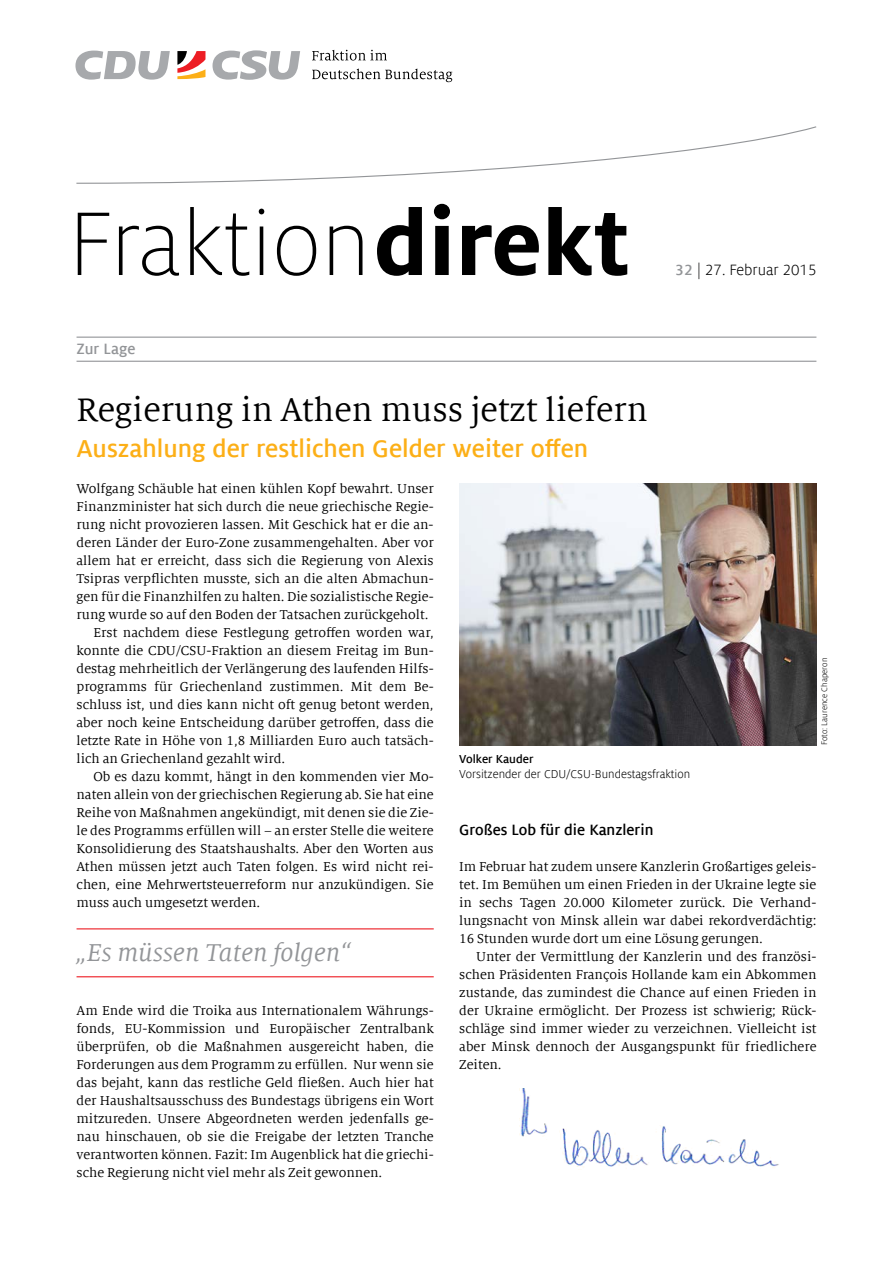
<style>
.page{position:relative;width:893px;height:1263px;background:#fff}
.page>*{position:absolute;margin:0;border:0;box-sizing:border-box;transform-origin:0 0}
.t1{font:36px "Milo Serif Offc";color:#000}
.t2{font:700 27px "Milo Sans Offc";color:#fcaf17}
.t3{font:italic 27px "Milo Serif Offc";color:#939598}
.t4{font:700 16.5px "Milo Sans Offc";color:#000}
.t5{font:16.5px "Milo Sans Offc";color:#000}
.t6{font:700 16.5px "Milo Sans Offc";color:#939598}
.t7{font:14.25px/18px "Milo Serif Offc";color:#000;text-align:justify}
.t8{font:12.75px "Milo Sans Offc";color:#000}
.t9{font:700 12.75px "Milo Sans Offc";color:#000}
.t10{font:9px "Milo Sans Offc";color:#000}
.s1{font-weight:700;color:#939598}
</style>
<div class="page">
<svg style="left:76px;top:126px;width:741px;height:58px"></svg>
<svg style="left:312px;top:68px;width:140px;height:14px"></svg>
<svg style="left:177px;top:51px;width:28px;height:28px"></svg>
<svg style="left:312px;top:50px;width:75px;height:11px"></svg>
<svg style="left:75px;top:51px;width:95px;height:29px"></svg>
<svg style="left:213px;top:50px;width:87px;height:30px"></svg>
<svg style="left:78px;top:204px;width:549px;height:72px"></svg>
<hr style="left:77px;top:337px;width:739px;height:1px;background:#939598">
<hr style="left:77px;top:361px;width:739px;height:1px;background:#939598">
<img style="left:519px;top:1088px;width:260px;height:80px">
<hr style="left:77px;top:928px;width:357px;height:1px;background:#ed1d24">
<hr style="left:77px;top:976px;width:357px;height:1px;background:#ed1d24">
<img style="left:459px;top:484px;width:357px;height:261px">
<p class="t6" style="left:77px;top:339px;width:60px">Zur Lage</p>
<p class="t5" style="left:675px;top:260px;width:143px"><span class="s1">32</span> | 27. Februar 2015</p>
<h1 class="t1" style="left:77px;top:388px;width:573px">Regierung in Athen muss jetzt liefern</h1>
<h2 class="t2" style="left:77px;top:432px;width:513px">Auszahlung der restlichen Gelder weiter offen</h2>
<p class="t7" style="left:77px;top:480px;width:359px">Wolfgang Schäuble hat einen kühlen Kopf bewahrt. Unser</p>
<p class="t7" style="left:77px;top:498px;width:359px">Finanzminister hat sich durch die neue griechische Regie-</p>
<p class="t7" style="left:77px;top:516px;width:359px">rung nicht provozieren lassen. Mit Geschick hat er die an-</p>
<p class="t7" style="left:77px;top:534px;width:359px">deren Länder der Euro-Zone zusammengehalten. Aber vor</p>
<p class="t7" style="left:77px;top:552px;width:359px">allem hat er erreicht, dass sich die Regierung von Alexis</p>
<p class="t7" style="left:77px;top:570px;width:359px">Tsipras verpflichten musste, sich an die alten Abmachun-</p>
<p class="t7" style="left:77px;top:588px;width:359px">gen für die Finanzhilfen zu halten. Die sozialistische Regie-</p>
<p class="t7" style="left:77px;top:606px;width:353px">rung wurde so auf den Boden der Tatsachen zurückgeholt.</p>
<p class="t7" style="left:94px;top:624px;width:342px">Erst nachdem diese Festlegung getroffen worden war,</p>
<p class="t7" style="left:77px;top:642px;width:359px">konnte die CDU/CSU-Fraktion an diesem Freitag im Bun-</p>
<p class="t7" style="left:77px;top:660px;width:359px">destag mehrheitlich der Verlängerung des laufenden Hilfs-</p>
<p class="t7" style="left:77px;top:678px;width:359px">programms für Griechenland zustimmen. Mit dem Be-</p>
<p class="t7" style="left:77px;top:696px;width:359px">schluss ist, und dies kann nicht oft genug betont werden,</p>
<p class="t7" style="left:77px;top:714px;width:359px">aber noch keine Entscheidung darüber getroffen, dass die</p>
<p class="t7" style="left:77px;top:732px;width:359px">letzte Rate in Höhe von 1,8 Milliarden Euro auch tatsäch-</p>
<p class="t7" style="left:77px;top:750px;width:210px">lich an Griechenland gezahlt wird.</p>
<p class="t7" style="left:94px;top:768px;width:342px">Ob es dazu kommt, hängt in den kommenden vier Mo-</p>
<p class="t7" style="left:77px;top:786px;width:359px">naten allein von der griechischen Regierung ab. Sie hat eine</p>
<p class="t7" style="left:77px;top:803px;width:359px">Reihe von Maßnahmen angekündigt, mit denen sie die Zie-</p>
<p class="t7" style="left:77px;top:821px;width:359px">le des Programms erfüllen will – an erster Stelle die weitere</p>
<p class="t7" style="left:77px;top:839px;width:359px">Konsolidierung des Staatshaushalts. Aber den Worten aus</p>
<p class="t7" style="left:77px;top:857px;width:359px">Athen müssen jetzt auch Taten folgen. Es wird nicht rei-</p>
<p class="t7" style="left:77px;top:875px;width:359px">chen, eine Mehrwertsteuerreform nur anzukündigen. Sie</p>
<p class="t7" style="left:77px;top:893px;width:185px">muss auch umgesetzt werden.</p>
<h2 class="t3" style="left:77px;top:936px;width:275px">„Es müssen Taten folgen“</h2>
<p class="t7" style="left:77px;top:1002px;width:359px">Am Ende wird die Troika aus Internationalem Währungs&shy;fonds, EU-Kommission und Europäischer Zentralbank überprüfen, ob die Maßnahmen ausgereicht haben, die Forderungen aus dem Programm zu erfüllen. Nur wenn sie das bejaht, kann das restliche Geld fließen. Auch hier hat der Haushaltsausschuss des Bundestags übrigens ein Wort mitzureden. Unsere Abgeordneten werden jedenfalls ge&shy;nau hinschauen, ob sie die Freigabe der letzten Tranche verantworten können. Fazit: Im Augenblick hat die griechi&shy;sche Regierung nicht viel mehr als Zeit gewonnen.</p>
<p class="t10" style="left:819px;top:745px;width:89px;rotate:-90deg">Foto: Laurence Chaperon</p>
<p class="t9" style="left:459px;top:751px;width:76px">Volker Kauder</p>
<p class="t8" style="left:459px;top:766px;width:233px">Vorsitzender der CDU/CSU-Bundestagsfraktion</p>
<p class="t4" style="left:459px;top:820px;width:196px">Großes Lob für die Kanzlerin</p>
<p class="t7" style="left:459px;top:858px;width:359px">Im Februar hat zudem unsere Kanzlerin Großartiges geleis&shy;tet. Im Bemühen um einen Frieden in der Ukraine legte sie in sechs Tagen 20.000 Kilometer zurück. Die Verhand&shy;lungsnacht von Minsk allein war dabei rekordverdächtig:<br>16 Stunden wurde dort um eine Lösung gerungen.</p>
<p class="t7" style="left:459px;top:948px;width:359px;text-indent:17px">Unter der Vermittlung der Kanzlerin und des französi&shy;schen Präsidenten François Hollande kam ein Abkommen zustande, das zumindest die Chance auf einen Frieden in der Ukraine ermöglicht. Der Prozess ist schwierig; Rück&shy;schläge sind immer wieder zu verzeichnen. Vielleicht ist aber Minsk dennoch der Ausgangspunkt für friedlichere Zeiten.</p>
</div>
